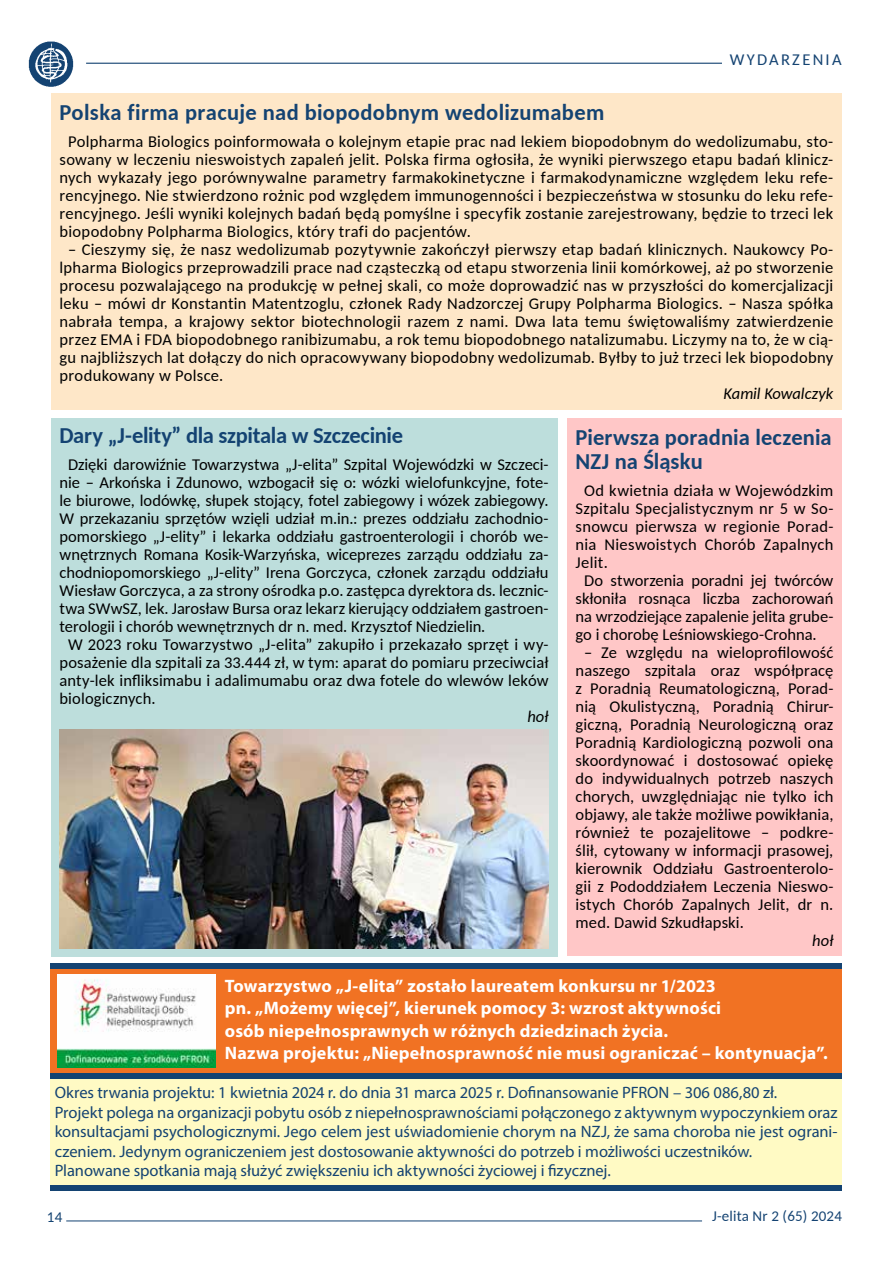
<style>
.page{position:relative;width:893px;height:1263px;background:#fff}
.page>*{position:absolute;margin:0;border:0;box-sizing:border-box;transform-origin:0 0}
.t1{font:700 22.5px/24px "Carlito";letter-spacing:.01em;color:#144372}
.t2{font:700 22.5px "Carlito";letter-spacing:-.015em;color:#144372}
.t3{font:700 18px/22.5px "Myriad Pro";letter-spacing:.01em;color:#fff}
.t4{font:16.5px/18px "Carlito";color:#000;text-align:justify}
.t5{font:16.5px/19.5px "Myriad Pro";letter-spacing:-.005em;color:#144372}
.t6{font:16.5px "Carlito";letter-spacing:.02em;color:#000}
.t7{font:italic 16.5px "Carlito";letter-spacing:-.005em;color:#000}
.t8{font:16.5px "Carlito";color:#144372}
.t9{font:15px "Carlito";letter-spacing:.01em;color:#144372}
</style>
<div class="page">
<hr style="left:66px;top:1220px;width:636px;height:1px;background:#144372">
<hr style="left:86px;top:63px;width:684px;height:1px;background:#144372">
<div style="left:723px;top:52px;width:119px;height:14px;background:#fff"></div>
<img style="left:28px;top:41px;width:46px;height:46px">
<div style="left:51px;top:93px;width:791px;height:316px;background:#fee7c8"></div>
<div style="left:51px;top:418px;width:506px;height:539px;background:#bddedc"></div>
<div style="left:567px;top:418px;width:275px;height:538px;background:#ffc7c7"></div>
<img style="left:60px;top:729px;width:489px;height:219px">
<div style="left:50px;top:1076px;width:792px;height:110px;background:#fffac4"></div>
<div style="left:50px;top:969px;width:792px;height:104px;background:#f17223"></div>
<div style="left:50px;top:1073px;width:792px;height:6px;background:#144372"></div>
<div style="left:50px;top:1185px;width:792px;height:6px;background:#144372"></div>
<div style="left:50px;top:963px;width:792px;height:6px;background:#144372"></div>
<img style="left:57px;top:975px;width:158px;height:92px">
<p class="t8" style="left:730px;top:48px;width:29px">Wydarzenia</p>
<h1 class="t1" style="left:60px;top:100px;width:546px">Polska firma pracuje nad biopodobnym wedolizumabem</h1>
<p class="t4" style="left:60px;top:132px;width:775px;text-indent:8px">Polpharma Biologics poinformowała o kolejnym etapie prac nad lekiem biopodobnym do wedolizumabu, sto&shy;sowany w leczeniu nieswoistych zapaleń jelit. Polska firma ogłosiła, że wyniki pierwszego etapu badań klinicz&shy;nych wykazały jego porównywalne parametry farmakokinetyczne i farmakodynamiczne względem leku refe&shy;rencyjnego. Nie stwierdzono rożnic pod względem immunogenności i bezpieczeństwa w stosunku do leku refe&shy;rencyjnego. Jeśli wyniki kolejnych badań będą pomyślne i specyfik zostanie zarejestrowany, będzie to trzeci lek biopodobny Polpharma Biologics, który trafi do pacjentów.</p>
<p class="t4" style="left:60px;top:240px;width:775px;text-indent:8px">– Cieszymy się, że nasz wedolizumab pozytywnie zakończył pierwszy etap badań klinicznych. Naukowcy Po&shy;lpharma Biologics przeprowadzili prace nad cząsteczką od etapu stworzenia linii komórkowej, aż po stworzenie procesu pozwalającego na produkcję w pełnej skali, co może doprowadzić nas w przyszłości do komercjalizacji leku – mówi dr Konstantin Matentzoglu, członek Rady Nadzorczej Grupy Polpharma Biologics. – Nasza spółka nabrała tempa, a krajowy sektor biotechnologii razem z nami. Dwa lata temu świętowaliśmy zatwierdzenie przez EMA i FDA biopodobnego ranibizumabu, a rok temu biopodobnego natalizumabu. Liczymy na to, że w cią&shy;gu najbliższych lat dołączy do nich opracowywany biopodobny wedolizumab. Byłby to już trzeci lek biopodobny produkowany w Polsce.</p>
<p class="t7" style="left:724px;top:382px;width:111px">Kamil Kowalczyk</p>
<h1 class="t2" style="left:60px;top:420px;width:345px">Dary „J-elity” dla szpitala w Szczecinie</h1>
<p class="t4" style="left:68px;top:455px;width:482px">Dzięki darowiźnie Towarzystwa „J-elita” Szpital Wojewódzki w Szczeci-</p>
<p class="t4" style="left:60px;top:473px;width:490px">nie – Arkońska i Zdunowo, wzbogacił się o: wózki wielofunkcyjne, fote-</p>
<p class="t4" style="left:60px;top:491px;width:490px">le biurowe, lodówkę, słupek stojący, fotel zabiegowy i wózek zabiegowy.</p>
<p class="t4" style="left:60px;top:509px;width:490px">W przekazaniu sprzętów wzięli udział m.in.: prezes oddziału zachodnio-</p>
<p class="t4" style="left:60px;top:527px;width:490px">pomorskiego „J-elity” i lekarka oddziału gastroenterologii i chorób we-</p>
<p class="t4" style="left:60px;top:545px;width:490px">wnętrznych Romana Kosik-Warzyńska, wiceprezes zarządu oddziału za-</p>
<p class="t4" style="left:60px;top:563px;width:490px">chodniopomorskiego „J-elity” Irena Gorczyca, członek zarządu oddziału</p>
<p class="t4" style="left:60px;top:581px;width:490px">Wiesław Gorczyca, a za strony ośrodka p.o. zastępca dyrektora ds. lecznic-</p>
<p class="t4" style="left:60px;top:599px;width:490px">twa SWwSZ, lek. Jarosław Bursa oraz lekarz kierujący oddziałem gastroen-</p>
<p class="t4" style="left:60px;top:617px;width:427px">terologii i chorób wewnętrznych dr n. med. Krzysztof Niedzielin.</p>
<p class="t4" style="left:68px;top:635px;width:482px">W 2023 roku Towarzystwo „J-elita” zakupiło i przekazało sprzęt i wy-</p>
<p class="t4" style="left:60px;top:653px;width:490px">posażenie dla szpitali za 33.444 zł, w tym: aparat do pomiaru przeciwciał</p>
<p class="t4" style="left:59px;top:671px;width:490px">anty-lek infliksimabu i adalimumabu oraz dwa fotele do wlewów leków</p>
<p class="t4" style="left:59px;top:689px;width:98px">biologicznych.</p>
<p class="t7" style="left:527px;top:705px;width:23px">hoł</p>
<h1 class="t1" style="left:576px;top:425px;width:258px">Pierwsza poradnia leczenia<br>NZJ na Śląsku</h1>
<p class="t4" style="left:584px;top:480px;width:251px">Od kwietnia działa w Wojewódzkim</p>
<p class="t6" style="left:576px;top:497px;width:259px">Szpitalu Specjalistycznym nr 5 w So-</p>
<p class="t4" style="left:576px;top:516px;width:259px">snowcu pierwsza w regionie Porad-</p>
<p class="t4" style="left:576px;top:534px;width:259px">nia Nieswoistych Chorób Zapalnych</p>
<p class="t4" style="left:576px;top:552px;width:34px">Jelit.</p>
<p class="t4" style="left:584px;top:570px;width:251px">Do stworzenia poradni jej twórców</p>
<p class="t4" style="left:576px;top:588px;width:259px">skłoniła rosnąca liczba zachorowań</p>
<p class="t4" style="left:576px;top:606px;width:259px">na wrzodziejące zapalenie jelita grube-</p>
<p class="t4" style="left:576px;top:624px;width:243px">go i chorobę Leśniowskiego-Crohna.</p>
<p class="t4" style="left:576px;top:642px;width:259px;text-indent:8px">– Ze względu na wieloprofilowość naszego szpitala oraz współpracę z Poradnią Reumatologiczną, Porad&shy;nią Okulistyczną, Poradnią Chirur&shy;giczną, Poradnią Neurologiczną oraz Poradnią Kardiologiczną pozwoli ona skoordynować i dostosować opiekę do indywidualnych potrzeb naszych chorych, uwzględniając nie tylko ich objawy, ale także możliwe powikłania, również te pozajelitowe – podkre&shy;ślił, cytowany w informacji prasowej, kierownik Oddziału Gastroenterolo&shy;gii z Pododdziałem Leczenia Nieswo&shy;istych Chorób Zapalnych Jelit, dr n. med. Dawid Szkudłapski.</p>
<p class="t7" style="left:812px;top:929px;width:23px">hoł</p>
<p class="t3" style="left:225px;top:974px;width:604px">Towarzystwo „J-elita” zostało laureatem konkursu nr 1/2023<br>pn. „Możemy więcej”, kierunek pomocy 3: wzrost aktywności<br>osób niepełnosprawnych w różnych dziedzinach życia.<br>Nazwa projektu: „Niepełnosprawność nie musi ograniczać – kontynuacja”.</p>
<p class="t5" style="left:55px;top:1083px;width:784px">Okres trwania projektu: 1 kwietnia 2024 r. do dnia 31 marca 2025 r. Dofinansowanie PFRON – 306 086,80 zł.<br>Projekt polega na organizacji pobytu osób z niepełnosprawnościami połączonego z aktywnym wypoczynkiem oraz konsultacjami psychologicznymi. Jego celem jest uświadomienie chorym na NZJ, że sama choroba nie jest ograni&shy;czeniem. Jedynym ograniczeniem jest dostosowanie aktywności do potrzeb i możliwości uczestników.<br>Planowane spotkania mają służyć zwiększeniu ich aktywności życiowej i fizycznej.</p>
<p class="t9" style="left:47px;top:1206px;width:17px">14</p>
<p class="t9" style="left:712px;top:1206px;width:131px">J-elita Nr 2 (65) 2024</p>
</div>
